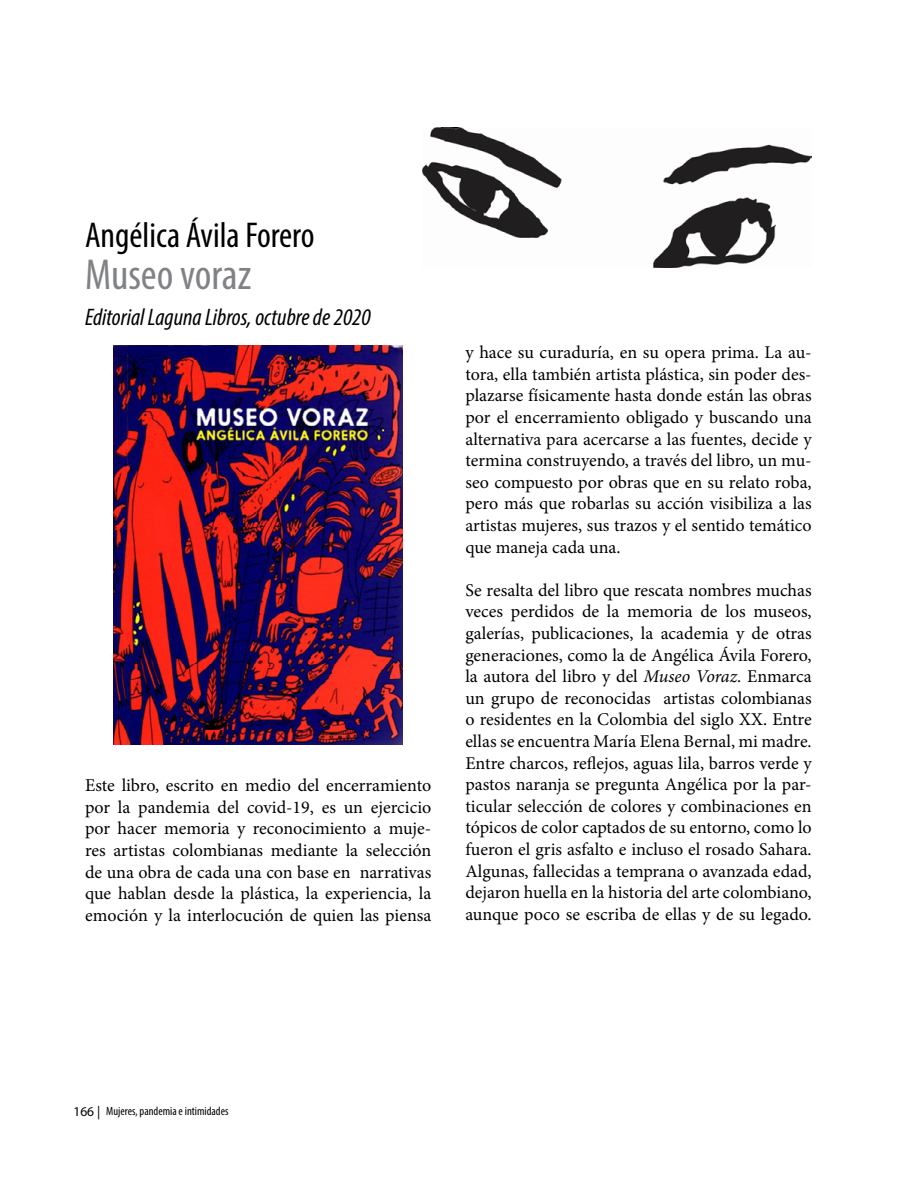
<style>
.page{position:relative;width:918px;height:1188px;background:#fff}
.page>*{position:absolute;margin:0;border:0;box-sizing:border-box;transform-origin:0 0}
.t1{font:condensed 43.5px "Myriad Pro";color:#808285}
.t2{font:condensed 36px "Myriad Pro";color:#000}
.t3{font:italic condensed 24px "Myriad Pro";color:#000}
.t4{font:18px/21.6px "Minion Pro";color:#000;text-align:justify}
.t5{font:condensed 12px "Myriad Pro";color:#000}
.s1{font-style:italic}
.s2{font-stretch:normal;font-size:13.5px}
</style>
<div class="page">
<img style="left:114px;top:345px;width:289px;height:400px">
<img style="left:422px;top:128px;width:390px;height:140px">
<h2 class="t2" style="left:85px;top:213px;width:231px">Angélica Ávila Forero</h2>
<h1 class="t1" style="left:85px;top:248px;width:168px">Museo voraz</h1>
<h3 class="t3" style="left:85px;top:302px;width:287px">Editorial Laguna Libros, octubre de 2020</h3>
<p class="t4" style="left:85px;top:775px;width:348px">Este libro, escrito en medio del encerramiento por la pandemia del covid-19, es un ejercicio por hacer memoria y reconocimiento a muje&shy;res artistas colombianas mediante la selección de una obra de cada una con base en narrativas que hablan desde la plástica, la experiencia, la emoción y la interlocución de quien las piensa</p>
<p class="t4" style="left:465px;top:342px;width:348px">y hace su curaduría, en su opera prima. La au&shy;tora, ella también artista plástica, sin poder des&shy;plazarse físicamente hasta donde están las obras por el encerramiento obligado y buscando una alternativa para acercarse a las fuentes, decide y termina construyendo, a través del libro, un mu&shy;seo compuesto por obras que en su relato roba, pero más que robarlas su acción visibiliza a las artistas mujeres, sus trazos y el sentido temático que maneja cada una.</p>
<p class="t4" style="left:465px;top:579px;width:348px">Se resalta del libro que rescata nombres muchas veces perdidos de la memoria de los museos, galerías, publicaciones, la academia y de otras generaciones, como la de Angélica Ávila Forero, la autora del libro y del <span class="s1">Museo Voraz</span>. Enmarca un grupo de reconocidas artistas colombianas o residentes en la Colombia del siglo XX. Entre ellas se encuentra María Elena Bernal, mi madre.<br>Entre charcos, reflejos, aguas lila, barros verde y pastos naranja se pregunta Angélica por la par&shy;ticular selección de colores y combinaciones en tópicos de color captados de su entorno, como lo fueron el gris asfalto e incluso el rosado Sahara.<br>Algunas, fallecidas a temprana o avanzada edad, dejaron huella en la historia del arte colombiano, aunque poco se escriba de ellas y de su legado.</p>
<p class="t5" style="left:73px;top:1103px;width:157px"><span class="s2">166 |</span> Mujeres, pandemia e intimidades</p>
</div>
